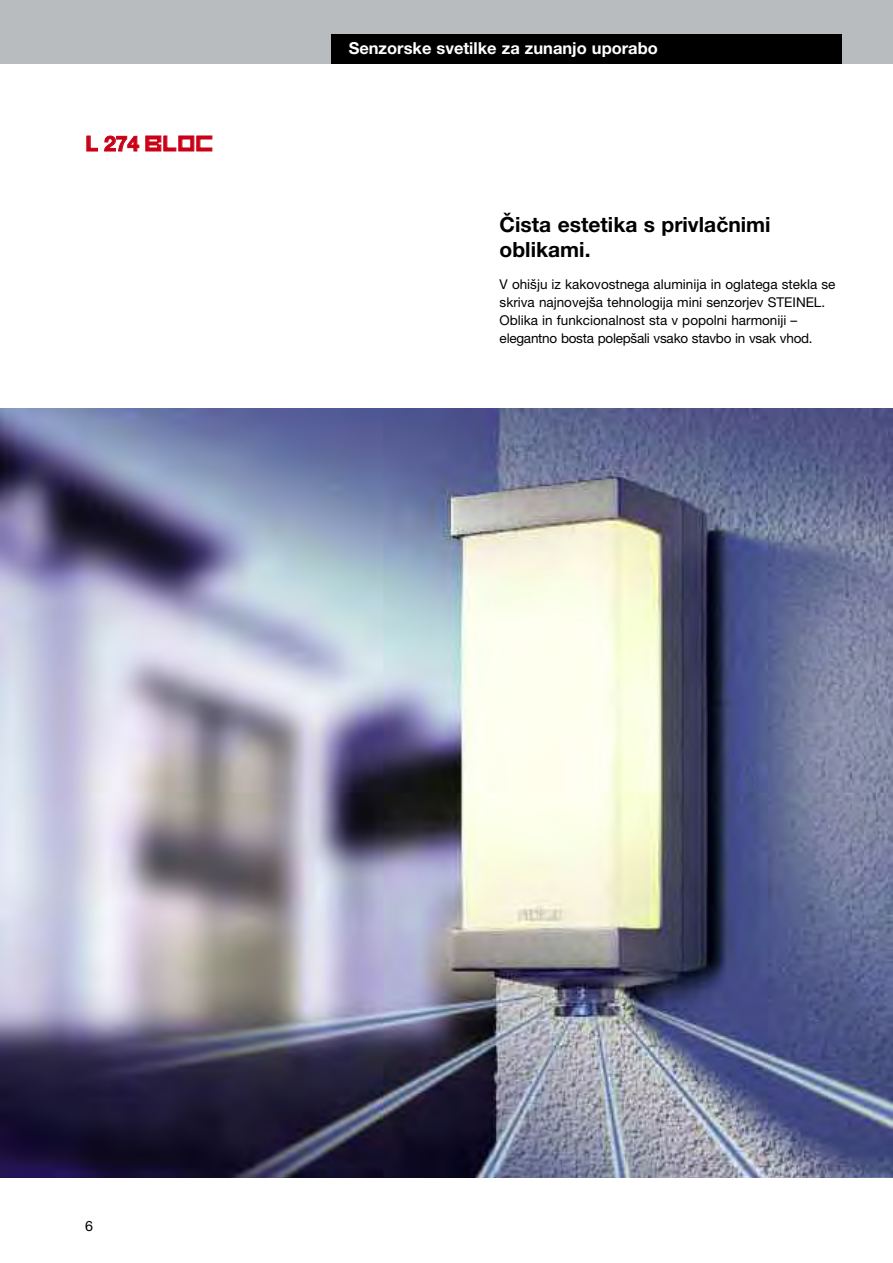
<style>
.page{position:relative;width:893px;height:1263px;background:#fff}
.page>*{position:absolute;margin:0;border:0;box-sizing:border-box;transform-origin:0 0}
.t1{font:700 21px/25.5px "Helvetica Neue CELT";color:#000}
.t2{font:700 21px "Helvetica Neue LT Pro";color:#ca0016}
.t3{font:700 16.5px "Helvetica Neue CELT";color:#fff}
.t4{font:14.25px "Helvetica Neue LT Pro";color:#000}
.t5{font:13.5px/18px "Helvetica Neue CELT";color:#000}
.s1{font-family:"Hooge 0553";font-weight:400;font-size:24px}
</style>
<div class="page">
<div style="left:0;top:0;width:893px;height:64px;background:#b9bcbf"></div>
<div style="left:332px;top:34px;width:510px;height:30px;background:#000"></div>
<img style="left:0;top:408px;width:893px;height:770px">
<h1 class="t2" style="left:85px;top:136px;width:131px">L 274 <span class="s1">BLOC</span></h1>
<p class="t3" style="left:349px;top:43px;width:311px">Senzorske svetilke za zunanjo uporabo</p>
<h1 class="t1" style="left:500px;top:214px;width:273px">Čista estetika s privlačnimi oblikami.</h1>
<p class="t5" style="left:500px;top:277px;width:337px">V ohišju iz kakovostnega aluminija in oglatega stekla se skriva najnovejša tehnologija mini senzorjev STEINEL.<br>Oblika in funkcionalnost sta v popolni harmoniji – elegantno bosta polepšali vsako stavbo in vsak vhod.</p>
<p class="t4" style="left:85px;top:1220px;width:9px">6</p>
</div>
